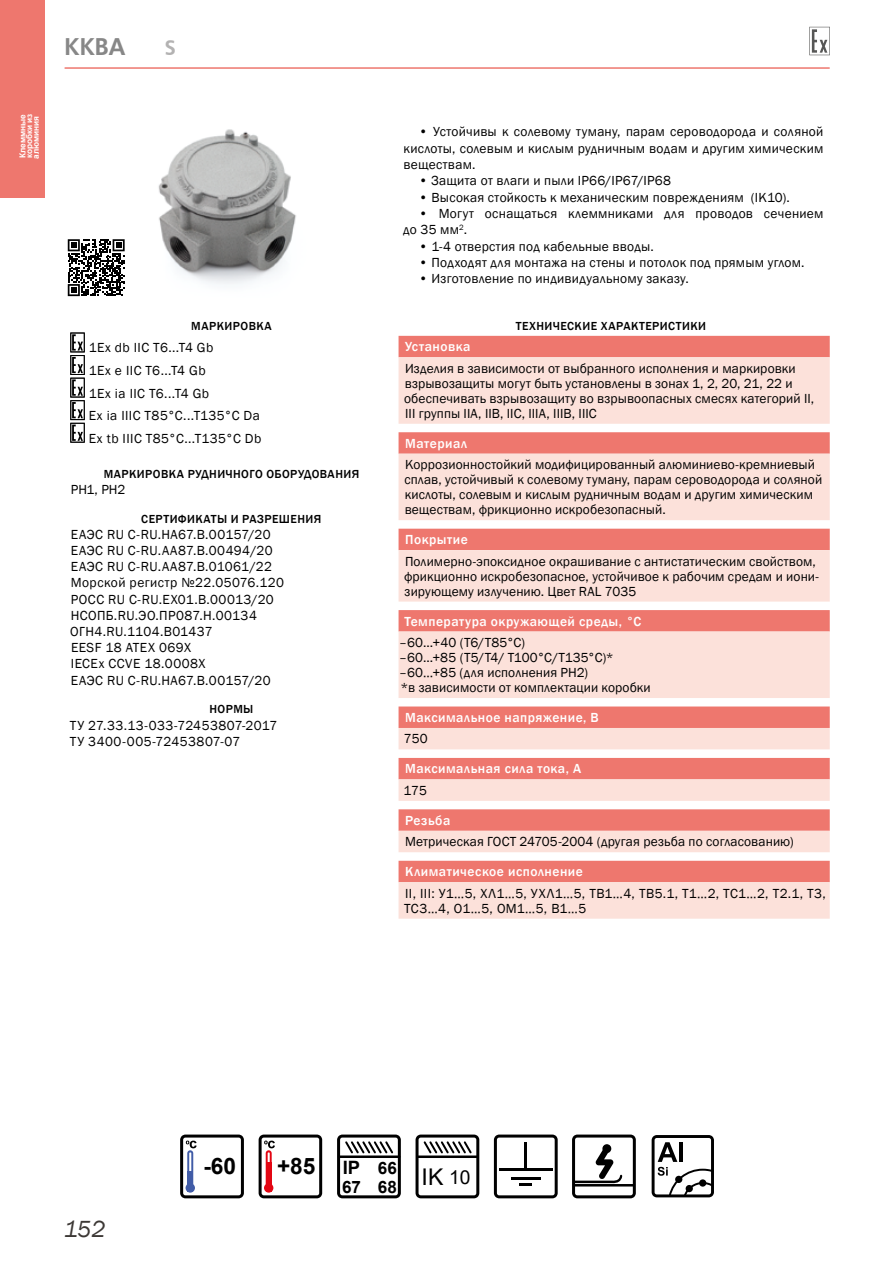
<style>
.page{position:relative;width:893px;height:1263px;background:#fff}
.page>*{position:absolute;margin:0;border:0;box-sizing:border-box;transform-origin:0 0}
.t1{font:24px "Free Set Bold Cyrillic";color:#878787;scale:.96 1}
.t2{font:italic 24px "Franklin Gothic";color:#3c3835}
.t3{font:22.95px "Arial";color:#000}
.t4{font:700 22.65px "Arial";color:#000}
.t5{font:21px "Free Set Bold Cyrillic";color:#b3b2b2;scale:.96 1}
.t6{font:700 18.45px "Arial";color:#000}
.t7{font:700 17.1px "Arial";color:#000}
.t8{font:13.5px/15px "Franklin Gothic";letter-spacing:.015em;color:#000}
.t9{font:13.5px/16.2px "Franklin Gothic";letter-spacing:.035em;color:#000}
.t10{font:500 13.5px "Franklin Gothic";letter-spacing:.035em;color:#fff}
.t11{font:500 12px "Franklin Gothic";letter-spacing:.035em;color:#000}
.t12{font:700 8.25px/6.8px "Arial";color:#fff}
.s1{font-size:22.5px}
.s2{font-size:17.1px}
.s3{font-size:19.2px}
</style>
<div class="page">
<div style="left:0;top:0;width:45px;height:197px;background:#ee776e"></div>
<svg style="left:809px;top:27px;width:21px;height:28px"></svg>
<hr style="left:65px;top:67px;width:764px;height:2px;background:#ee776e">
<svg style="left:337px;top:1134px;width:64px;height:64px"></svg>
<img style="left:158px;top:129px;width:138px;height:156px">
<svg style="left:70px;top:332px;width:15px;height:111px"></svg>
<div style="left:399px;top:336px;width:431px;height:21px;background:#ee776e"></div>
<svg style="left:399px;top:357px;width:431px;height:562px;fill:#fce1da"></svg>
<svg style="left:652px;top:1135px;width:62px;height:62px"></svg>
<div style="left:675px;top:1176px;width:7px;height:7px;background:#000;border-radius:50%"></div>
<div style="left:686px;top:1185px;width:7px;height:7px;background:#000;border-radius:50%"></div>
<svg style="left:572px;top:1134px;width:64px;height:64px"></svg>
<div style="left:602px;top:1144px;width:9px;height:9px;background:#000;border-radius:50%"></div>
<hr style="left:573px;top:1184px;width:61px;height:2px;background:#000">
<svg style="left:494px;top:1134px;width:64px;height:64px"></svg>
<svg style="left:180px;top:1134px;width:64px;height:64px"></svg>
<svg style="left:259px;top:1134px;width:63px;height:64px"></svg>
<svg style="left:416px;top:1134px;width:63px;height:64px"></svg>
<svg style="left:68px;top:239px;width:57px;height:57px"></svg>
<p class="t12" style="left:19px;top:159px;width:47px;rotate:-90deg">Клеммные коробки из алюминия</p>
<h1 class="t1" style="left:65px;top:33px;width:65px">ККВА</h1>
<h3 class="t5" style="left:165px;top:36px;width:13px">S</h3>
<p class="t11" style="left:191px;top:318px;width:82px">МАРКИРОВКА</p>
<p class="t8" style="left:89px;top:337px;width:174px;line-height:22.5px">1Ex db IIC T6...T4 Gb<br>1Ex e IIC T6...T4 Gb<br>1Ex ia IIC T6...T4 Gb<br>Ex ia IIIC T85°C...T135°C Da<br>Ex tb IIIC T85°C...T135°C Db</p>
<p class="t11" style="left:104px;top:466px;width:257px">МАРКИРОВКА РУДНИЧНОГО ОБОРУДОВАНИЯ</p>
<p class="t8" style="left:71px;top:482px;width:56px">РН1, РН2</p>
<p class="t11" style="left:141px;top:511px;width:181px">СЕРТИФИКАТЫ И РАЗРЕШЕНИЯ</p>
<p class="t9" style="left:70px;top:526px;width:215px">ЕАЭС RU C-RU.НА67.В.00157/20<br>ЕАЭС RU C-RU.AA87.В.00494/20<br>ЕАЭС RU C-RU.AA87.В.01061/22<br>Морской регистр №22.05076.120<br>РОСС RU С-RU.ЕХ01.В.00013/20<br>НСОПБ.RU.ЭО.ПР087.Н.00134<br>ОГН4.RU.1104.В01437<br>EESF 18 ATEX 069X<br>IECEx CCVE 18.0008X<br>ЕАЭС RU C-RU.НА67.В.00157/20</p>
<p class="t11" style="left:210px;top:702px;width:45px">НОРМЫ</p>
<p class="t9" style="left:70px;top:717px;width:209px">ТУ 27.33.13-033-72453807-2017<br>ТУ 3400-005-72453807-07</p>
<p class="t8" style="left:403px;top:124px;width:421px;line-height:16.4px;text-align:justify;text-indent:15px">• Устойчивы к солевому туману, парам сероводорода и соляной кислоты, солевым и кислым рудничным водам и другим химическим веществам.</p>
<p class="t8" style="left:419px;top:174px;width:254px">• Защита от влаги и пыли IP66/IP67/IP68</p>
<p class="t8" style="left:419px;top:190px;width:373px">• Высокая стойкость к механическим повреждениям (IK10).</p>
<p class="t8" style="left:403px;top:206px;width:422px;line-height:16.4px;text-indent:16px">• Могут оснащаться клеммниками для проводов сечением до 35 мм<sup>2</sup>.</p>
<p class="t8" style="left:419px;top:239px;width:236px">• 1-4 отверстия под кабельные вводы.</p>
<p class="t8" style="left:419px;top:255px;width:387px">• Подходят для монтажа на стены и потолок под прямым углом.</p>
<p class="t8" style="left:419px;top:272px;width:271px">• Изготовление по индивидуальному заказу.</p>
<p class="t11" style="left:516px;top:318px;width:192px">ТЕХНИЧЕСКИЕ ХАРАКТЕРИСТИКИ</p>
<p class="t10" style="left:405px;top:338px;width:67px">Установка</p>
<p class="t8" style="left:404px;top:361px;width:412px">Изделия в зависимости от выбранного исполнения и маркировки взрывозащиты могут быть установлены в зонах 1, 2, 20, 21, 22 и обеспечивать взрывозащиту во взрывоопасных смесях категорий II, III группы IIA, IIB, IIC, IIIA, IIIB, IIIC</p>
<p class="t10" style="left:405px;top:435px;width:63px">Материал</p>
<p class="t8" style="left:404px;top:457px;width:419px">Коррозионностойкий модифицированный алюминиево-кремниевый сплав, устойчивый к солевому туману, парам сероводорода и соляной кислоты, солевым и кислым рудничным водам и другим химическим веществам, фрикционно искробезопасный.</p>
<p class="t10" style="left:405px;top:531px;width:64px">Покрытие</p>
<p class="t8" style="left:404px;top:554px;width:416px">Полимерно-эпоксидное окрашивание с антистатическим свойством, фрикционно искробезопасное, устойчивое к рабочим средам и иони&shy;зирующему излучению. Цвет RAL 7035</p>
<p class="t10" style="left:404px;top:613px;width:238px">Температура окружающей среды, °С</p>
<p class="t8" style="left:399px;top:635px;width:253px">–60...+40 (Т6/Т85°С)<br>–60...+85 (Т5/Т4/ Т100°С/Т135°С)* –60…+85 (для исполнения РН2)<br>*в зависимости от комплектации коробки</p>
<p class="t10" style="left:405px;top:709px;width:195px">Максимальное напряжение, В</p>
<p class="t8" style="left:404px;top:732px;width:26px">750</p>
<p class="t10" style="left:405px;top:760px;width:178px">Максимальная сила тока, А</p>
<p class="t8" style="left:404px;top:783px;width:25px">175</p>
<p class="t10" style="left:405px;top:812px;width:47px">Резьба</p>
<p class="t8" style="left:405px;top:834px;width:390px">Метрическая ГОСТ 24705-2004 (другая резьба по согласованию)</p>
<p class="t10" style="left:405px;top:863px;width:179px">Климатическое исполнение</p>
<p class="t8" style="left:404px;top:886px;width:423px">II, III: У1…5, ХЛ1…5, УХЛ1…5, ТВ1…4, ТВ5.1, Т1…2, ТС1…2, Т2.1, Т3,<br>ТС3…4, О1…5, ОМ1…5, В1…5</p>
<h1 class="t2" style="left:64px;top:1214px;width:43px">152</h1>
<h3 class="t4" style="left:203px;top:1150px;width:34px"><span class="s1">-</span>60</h3>
<h3 class="t4" style="left:277px;top:1150px;width:40px"><span class="s1">+</span>85</h3>
<h3 class="t6" style="left:343px;top:1154px;width:56px">IP <span class="s2">66</span></h3>
<p class="t7" style="left:342px;top:1175px;width:56px">67 68</p>
<h2 class="t3" style="left:422px;top:1161px;width:50px">IK <span class="s3">10</span></h2>
</div>
